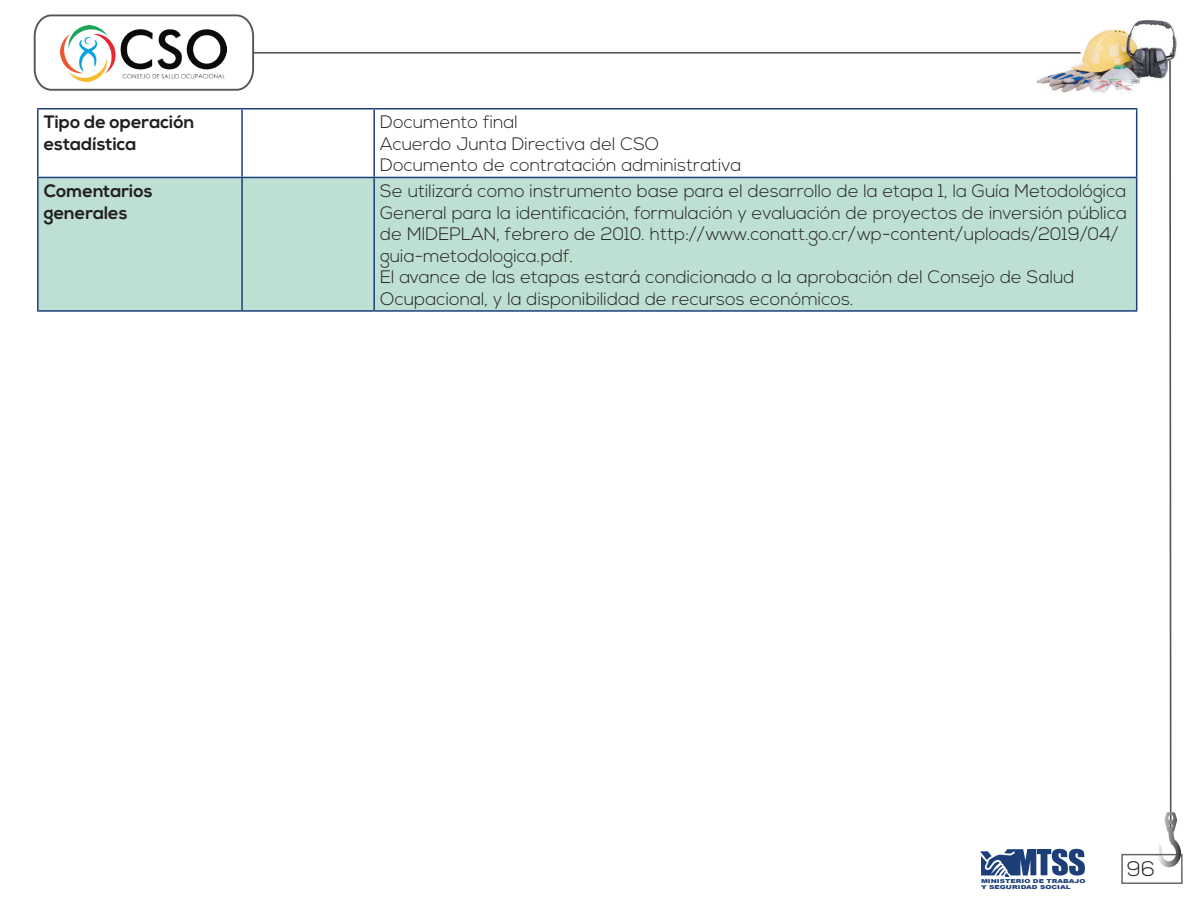
<style>
.page{position:relative;width:1188px;height:918px;background:#fff}
.page>*{position:absolute;margin:0;border:0;box-sizing:border-box;transform-origin:0 0}
.t1{font:300 21px "Nexa";color:#231f20}
.t2{font:300 18px/21.6px "Nexa";color:#231f20}
.t3{font:700 18px/21.6px "Nexa";color:#231f20}
.t4{font:900 5.4px/6.4px "Arial";color:#1c3f7a;scale:1.36 1}
</style>
<div class="page">
<img style="left:1036px;top:20px;width:141px;height:73px">
<svg style="left:980px;top:849px;width:105px;height:28px"></svg>
<hr style="left:253px;top:52px;width:828px;height:2px;background:#505759">
<svg style="left:33px;top:14px;width:222px;height:77px"></svg>
<img style="left:61px;top:25px;width:166px;height:56px">
<div style="left:1121px;top:854px;width:62px;height:30px;border:2px solid #646869"></div>
<svg style="left:1156px;top:59px;width:25px;height:808px"></svg>
<svg style="left:39px;top:110px;width:1097px;height:67px"></svg>
<div style="left:39px;top:178px;width:1097px;height:132px;background:#bee0d2"></div>
<hr style="left:37px;top:108px;width:205px;height:2px;background:#1c3f7a">
<hr style="left:37px;top:109px;width:2px;height:68px;background:#1c3f7a">
<hr style="left:242px;top:108px;width:132px;height:2px;background:#1c3f7a">
<hr style="left:241px;top:109px;width:2px;height:68px;background:#1c3f7a">
<hr style="left:374px;top:108px;width:763px;height:2px;background:#1c3f7a">
<hr style="left:373px;top:109px;width:2px;height:68px;background:#1c3f7a">
<hr style="left:1136px;top:109px;width:1px;height:68px;background:#1c3f7a">
<hr style="left:37px;top:177px;width:205px;height:1px;background:#1c3f7a">
<hr style="left:37px;top:178px;width:2px;height:132px;background:#1c3f7a">
<hr style="left:242px;top:177px;width:132px;height:1px;background:#1c3f7a">
<hr style="left:241px;top:178px;width:2px;height:132px;background:#1c3f7a">
<hr style="left:374px;top:177px;width:763px;height:1px;background:#1c3f7a">
<hr style="left:373px;top:178px;width:2px;height:132px;background:#1c3f7a">
<hr style="left:1136px;top:178px;width:1px;height:132px;background:#1c3f7a">
<hr style="left:37px;top:310px;width:205px;height:2px;background:#1c3f7a">
<hr style="left:242px;top:310px;width:132px;height:2px;background:#1c3f7a">
<hr style="left:374px;top:310px;width:763px;height:2px;background:#1c3f7a">
<p class="t3" style="left:44px;top:112px;width:152px">Tipo de operación estadística</p>
<p class="t2" style="left:380px;top:112px;width:363px">Documento final<br>Acuerdo Junta Directiva del CSO<br>Documento de contratación administrativa</p>
<p class="t3" style="left:44px;top:181px;width:110px">Comentarios generales</p>
<p class="t2" style="left:380px;top:181px;width:748px">Se utilizará como instrumento base para el desarrollo de la etapa 1, la Guía Metodológica General para la identificación, formulación y evaluación de proyectos de inversión pública de MIDEPLAN, febrero de 2010. http://www.conatt.go.cr/wp-content/uploads/2019/04/ guia-metodologica.pdf.<br>El avance de las etapas estará condicionado a la aprobación del Consejo de Salud Ocupacional, y la disponibilidad de recursos económicos.</p>
<p class="t4" style="left:981px;top:878px;width:78px">MINISTERIO DE TRABAJO<br>Y SEGURIDAD SOCIAL</p>
<p class="t1" style="left:1127px;top:857px;width:29px">96</p>
</div>
